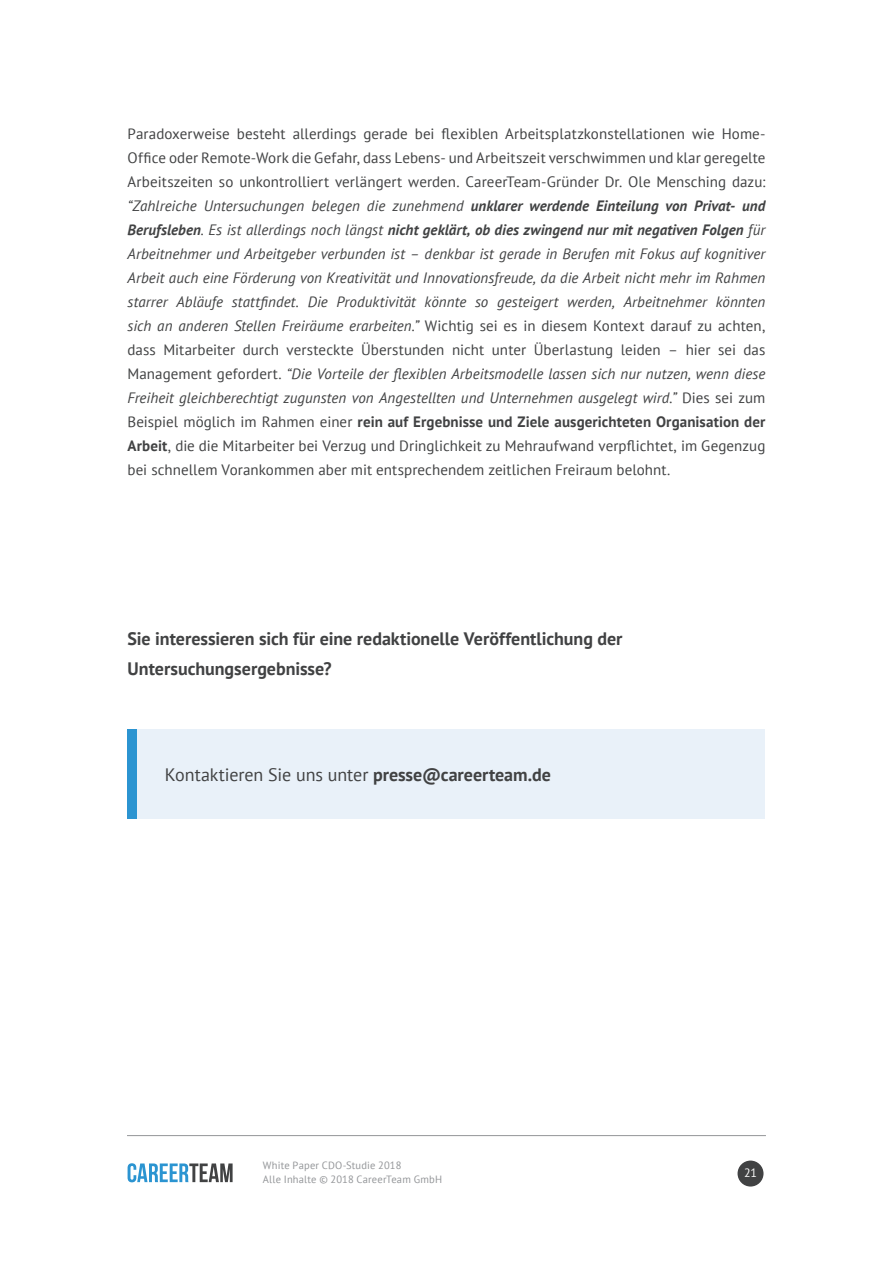
<style>
.page{position:relative;width:893px;height:1263px;background:#fff}
.page>*{position:absolute;margin:0;border:0;box-sizing:border-box;transform-origin:0 0}
.t1{font:700 18px/30px "PT Sans";color:#414243}
.t2{font:18px "PT Sans";letter-spacing:-.005em;color:#414243}
.t3{font:15px/24px "PT Sans";letter-spacing:.005em;color:#414243;text-align:justify}
.t4{font:12px "PT Sans";color:#fff}
.t5{font:10.5px/13.5px "PT Sans";letter-spacing:.02em;color:#939598}
.s1{font-style:italic}
.s2{font-weight:700;font-style:italic}
.s3{font-weight:700}
</style>
<div class="page">
<div style="left:737px;top:1160px;width:26px;height:26px;background:#414243;border-radius:50%"></div>
<svg style="left:128px;top:1163px;width:105px;height:19px"></svg>
<hr style="left:127px;top:1135px;width:639px;height:1px;background:#939598">
<div style="left:128px;top:729px;width:637px;height:90px;background:#e9f1f9"></div>
<div style="left:128px;top:729px;width:9px;height:90px;background:#2b94d1"></div>
<p class="t3" style="left:128px;top:122px;width:639px">Paradoxerweise besteht allerdings gerade bei flexiblen Arbeitsplatzkonstellationen wie Home-Office oder Remote-Work die Gefahr, dass Lebens- und Arbeitszeit verschwimmen und klar geregelte Arbeitszeiten so unkontrolliert verlängert werden. CareerTeam-Gründer Dr. Ole Mensching dazu: <span class="s1">“Zahlreiche Untersuchungen belegen die zunehmend</span> <span class="s2">unklarer werdende Einteilung von Privat- und Berufsleben</span><span class="s1">. Es ist allerdings noch längst</span> <span class="s2">nicht geklärt, ob dies zwingend nur mit negativen Folgen</span> <span class="s1">für Arbeitnehmer und Arbeitgeber verbunden ist – denkbar ist gerade in Berufen mit Fokus auf kognitiver Arbeit auch eine Förderung von Kreativität und Innovationsfreude, da die Arbeit nicht mehr im Rahmen starrer Abläufe stattfindet. Die Produktivität könnte so gesteigert werden, Arbeitnehmer könnten sich an anderen Stellen Freiräume erarbeiten.”</span> Wichtig sei es in diesem Kontext darauf zu achten, dass Mitarbeiter durch versteckte Überstunden nicht unter Überlastung leiden – hier sei das Management gefordert. <span class="s1">“Die Vorteile der flexiblen Arbeitsmodelle lassen sich nur nutzen, wenn diese Freiheit gleichberechtigt zugunsten von Angestellten und Unternehmen ausgelegt wird.”</span> Dies sei zum Beispiel möglich im Rahmen einer <span class="s3">rein auf Ergebnisse und Ziele ausgerichteten Organisation der Arbeit</span>, die die Mitarbeiter bei Verzug und Dringlichkeit zu Mehraufwand verpflichtet, im Gegenzug bei schnellem Vorankommen aber mit entsprechendem zeitlichen Freiraum belohnt.</p>
<p class="t1" style="left:128px;top:624px;width:497px">Sie interessieren sich für eine redaktionelle Veröffentlichung der<br>Untersuchungsergebnisse?</p>
<p class="t2" style="left:165px;top:762px;width:388px">Kontaktieren Sie uns unter <span class="s3">presse@careerteam.de</span></p>
<p class="t5" style="left:263px;top:1158px;width:181px">White Paper CDO-Studie 2018<br>Alle Inhalte © 2018 CareerTeam GmbH</p>
<p class="t4" style="left:744px;top:1165px;width:15px">21</p>
</div>
